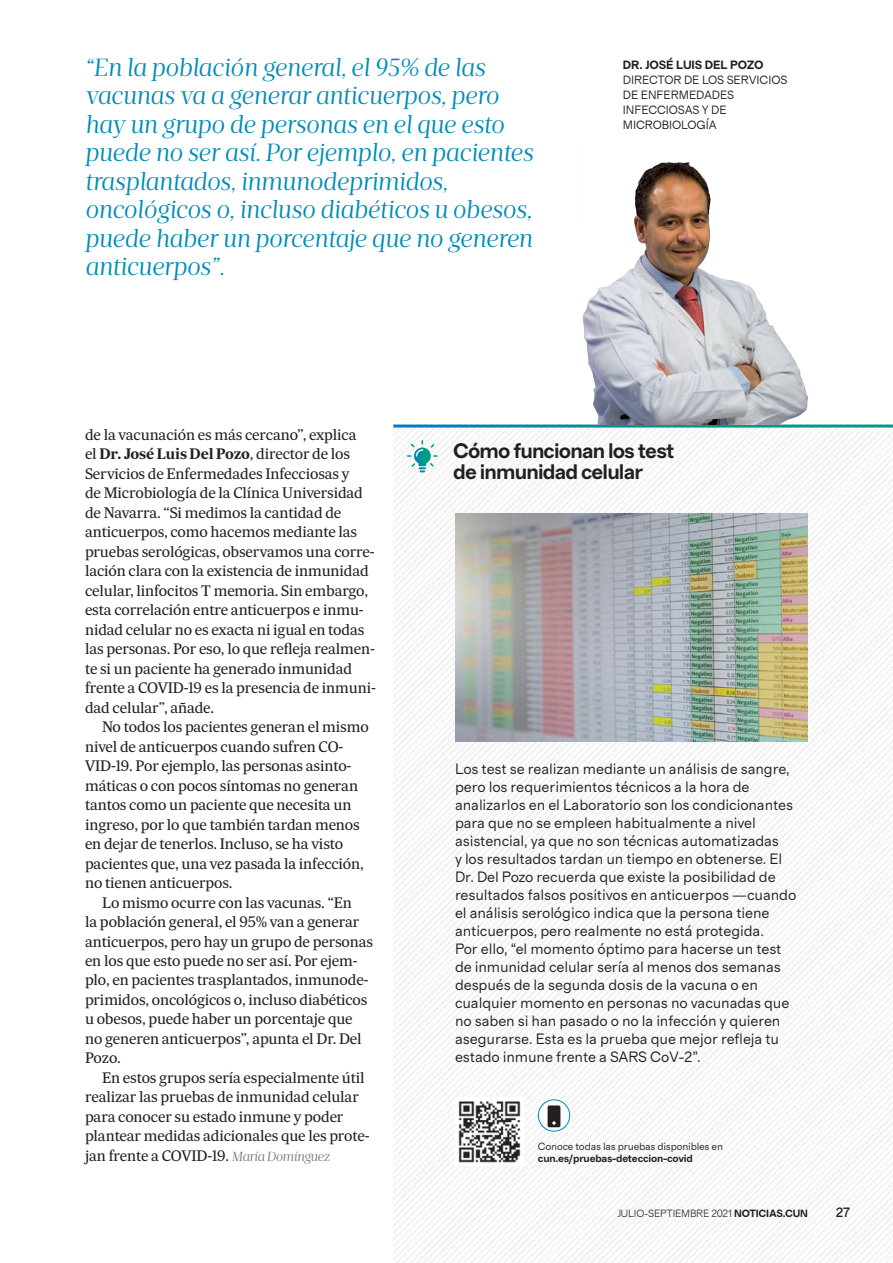
<style>
.page{position:relative;width:893px;height:1263px;background:#fff}
.page>*{position:absolute;margin:0;border:0;box-sizing:border-box;transform-origin:0 0}
.t1{font:italic 25.5px/28.5px "Ardina Text";letter-spacing:-.005em;color:#008cb7}
.t2{font:700 21px "Grosa";letter-spacing:-.04em;color:#231f20}
.t3{font:15px/18px "Grosa";letter-spacing:-.01em;color:#231f20}
.Texto_común{font:14.7px/19.5px "Sueca Text";letter-spacing:-.01em;color:#231f20}
.t4{font:500 13.5px "Grosa";color:#231f20}
.t5{font:12px/15px "Grosa";letter-spacing:-.01em;color:#231f20}
.t6{font:700 12px "Grosa";letter-spacing:-.01em;color:#231f20}
.t7{font:10.5px "Grosa";letter-spacing:-.02em;color:#231f20}
.t8{font:300 10.5px "Grosa";letter-spacing:-.02em;color:#231f20}
.t9{font:700 10.5px "Grosa";letter-spacing:-.02em;color:#231f20}
.s1{font-weight:700}
.s2{font-family:"Ardina Text";font-style:italic;font-size:13.5px;color:#76787b}
</style>
<div class="page">
<img style="left:393px;top:424px;width:500px;height:839px">
<hr style="left:393px;top:425px;width:500px;height:3px;background:#fff">
<svg style="left:407px;top:440px;width:31px;height:32px"></svg>
<img style="left:455px;top:514px;width:353px;height:227px">
<img style="left:455px;top:1097px;width:69px;height:69px">
<svg style="left:538px;top:1100px;width:32px;height:31px"></svg>
<div style="left:538px;top:1099px;width:32px;height:32px;border:1px solid #008cb7;border-radius:50%"></div>
<svg style="left:548px;top:1105px;width:12px;height:22px"></svg>
<img style="left:577px;top:162px;width:235px;height:263px">
<p class="t1" style="left:85px;top:53px;width:450px">“En la población general, el 95% de las vacunas va a generar anticuerpos, pero hay un grupo de personas en el que esto puede no ser así. Por ejemplo, en pacientes trasplantados, inmunodeprimidos, oncológicos o, incluso diabéticos u obesos, puede haber un porcentaje que no generen anticuerpos”.</p>
<p class="t6" style="left:623px;top:58px;width:142px">DR. JOSÉ LUIS DEL POZO</p>
<p class="t5" style="left:623px;top:73px;width:166px">DIRECTOR DE LOS SERVICIOS<br>DE ENFERMEDADES<br>INFECCIOSAS Y DE<br>MICROBIOLOGÍA</p>
<p class="Texto_común" style="left:85px;top:424px;width:292px">de la vacunación es más cercano”, explica<br>el <span class="s1">Dr. José Luis Del Pozo</span>, director de los Servicios de Enfermedades Infecciosas y<br>de Microbiología de la Clínica Universidad de Navarra. “Si medimos la cantidad de anticuerpos, como hacemos mediante las pruebas serológicas, observamos una corre&shy;lación clara con la existencia de inmunidad celular, linfocitos T memoria. Sin embargo, esta correlación entre anticuerpos e inmu&shy;nidad celular no es exacta ni igual en todas las personas. Por eso, lo que refleja realmen&shy;te si un paciente ha generado inmunidad frente a COVID-19 es la presencia de inmuni&shy;dad celular”, añade.</p>
<p class="Texto_común" style="left:85px;top:717px;width:285px;text-indent:17px">No todos los pacientes generan el mismo nivel de anticuerpos cuando sufren CO-VID-19. Por ejemplo, las personas asinto&shy;máticas o con pocos síntomas no generan tantos como un paciente que necesita un ingreso, por lo que también tardan menos en dejar de tenerlos. Incluso, se ha visto pacientes que, una vez pasada la infección, no tienen anticuerpos.</p>
<p class="Texto_común" style="left:85px;top:892px;width:290px;text-indent:17px">Lo mismo ocurre con las vacunas. “En<br>la población general, el 95% van a generar anticuerpos, pero hay un grupo de personas en los que esto puede no ser así. Por ejem&shy;plo, en pacientes trasplantados, inmunode&shy;primidos, oncológicos o, incluso diabéticos u obesos, puede haber un porcentaje que no generen anticuerpos”, apunta el Dr. Del Pozo.</p>
<p class="Texto_común" style="left:85px;top:1068px;width:286px;text-indent:17px">En estos grupos sería especialmente útil realizar las pruebas de inmunidad celular para conocer su estado inmune y poder plantear medidas adicionales que les prote&shy;jan frente a COVID-19. <span class="s2">María Domínguez</span></p>
<p class="t2" style="left:453px;top:438px;width:223px">Cómo funcionan los test</p>
<p class="t2" style="left:453px;top:459px;width:192px">de inmunidad celular</p>
<p class="t3" style="left:455px;top:759px;width:343px">Los test se realizan mediante un análisis de sangre, pero los requerimientos técnicos a la hora de analizarlos en el Laboratorio son los condicionantes para que no se empleen habitualmente a nivel asistencial, ya que no son técnicas automatizadas<br>y los resultados tardan un tiempo en obtenerse. El Dr. Del Pozo recuerda que existe la posibilidad de resultados falsos positivos en anticuerpos —cuando el análisis serológico indica que la persona tiene anticuerpos, pero realmente no está protegida.<br>Por ello, “el momento óptimo para hacerse un test de inmunidad celular sería al menos dos semanas después de la segunda dosis de la vacuna o en cualquier momento en personas no vacunadas que no saben si han pasado o no la infección y quieren asegurarse. Esta es la prueba que mejor refleja tu estado inmune frente a SARS CoV-2”.</p>
<p class="t7" style="left:538px;top:1140px;width:187px">Conoce todas las pruebas disponibles en</p>
<p class="t9" style="left:538px;top:1152px;width:156px">cun.es/pruebas-deteccion-covid</p>
<p class="t8" style="left:617px;top:1206px;width:192px">JULIO-SEPTIEMBRE 2021 <span class="s1">NOTICIAS.CUN</span></p>
<p class="t4" style="left:836px;top:1204px;width:16px">27</p>
</div>
